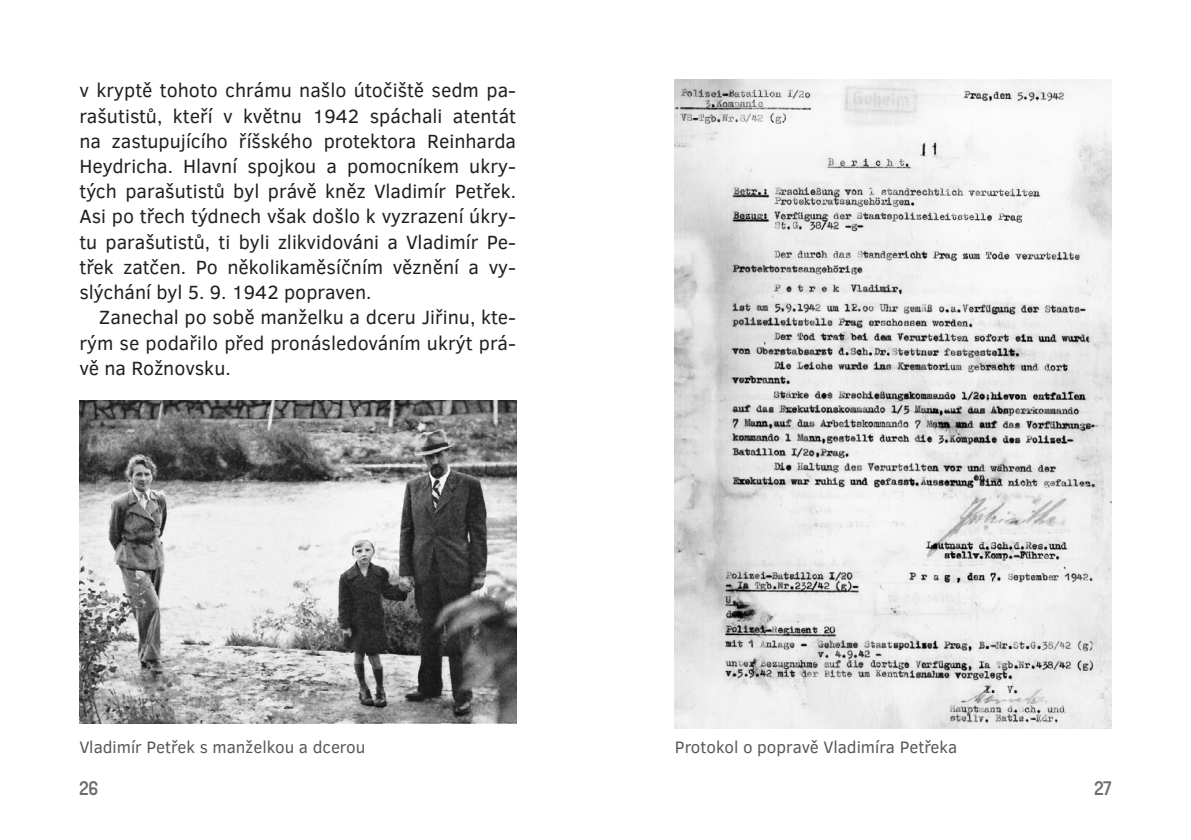
<style>
.page{position:relative;width:1191px;height:840px;background:#fff}
.page>*{position:absolute;margin:0;border:0;box-sizing:border-box;transform-origin:0 0}
.Text-deleni-Lepsi-me{font:19.6px/25.2px "Clear Sans";color:#231f20;text-align:justify}
.t1{font:600 19.6px "Ladislav";color:#6c6d70}
.Popiska_fota{font:17px "Clear Sans";color:#57585a}
</style>
<div class="page">
<img style="left:79px;top:400px;width:437px;height:323px">
<img style="left:675px;top:79px;width:436px;height:648px">
<p class="Text-deleni-Lepsi-me" style="left:79px;top:78px;width:438px">v kryptě tohoto chrámu našlo útočiště sedm pa&shy;rašutistů, kteří v květnu 1942 spáchali atentát na zastupujícího říšského protektora Reinharda Heydricha. Hlavní spojkou a pomocníkem ukry&shy;tých parašutistů byl právě kněz Vladimír Petřek.<br>Asi po třech týdnech však došlo k vyzrazení úkry&shy;tu parašutistů, ti byli zlikvidováni a Vladimír Pe&shy;třek zatčen. Po několikaměsíčním věznění a vy&shy;slýchání byl 5. 9. 1942 popraven.</p>
<p class="Text-deleni-Lepsi-me" style="left:79px;top:305px;width:438px;text-indent:20px">Zanechal po sobě manželku a dceru Jiřinu, kte&shy;rým se podařilo před pronásledováním ukrýt prá&shy;vě na Rožnovsku.</p>
<p class="Popiska_fota" style="left:79px;top:735px;width:287px">Vladimír Petřek s manželkou a dcerou</p>
<p class="Popiska_fota" style="left:675px;top:735px;width:284px">Protokol o popravě Vladimíra Petřeka</p>
<p class="t1" style="left:79px;top:775px;width:21px">26</p>
<p class="t1" style="left:1094px;top:775px;width:19px">27</p>
</div>
